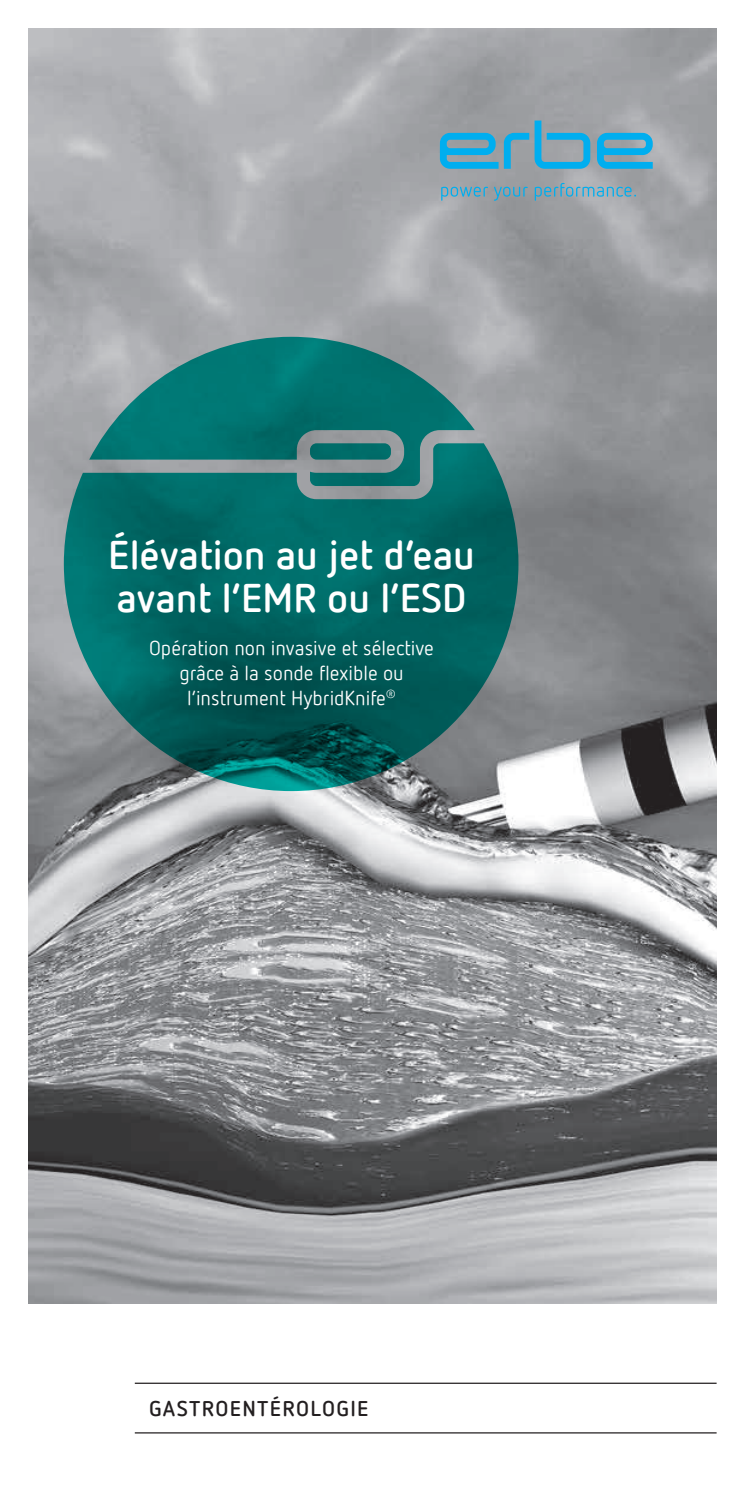
<style>
.page{position:relative;width:745px;height:1489px;background:#fff}
.page>*{position:absolute;margin:0;border:0;box-sizing:border-box;transform-origin:0 0}
.t1{font:700 40px/42.5px "Netto Offc Pro";color:#fff}
.t2{font:700 21.25px "Netto Offc Pro";letter-spacing:.06em;color:#231f20}
.t3{font:20px/25px "Netto Offc Pro";color:#fff;text-align:center}
</style>
<div class="page">
<img style="left:28px;top:28px;width:688px;height:1275px">
<svg style="left:439px;top:120px;width:151px;height:49px;background:#64a4bd"></svg>
<svg style="left:596px;top:133px;width:56px;height:36px;background:#3fa9d2"></svg>
<svg style="left:441px;top:183px;width:194px;height:18px;background:#86a5b3"></svg>
<svg style="left:64px;top:443px;width:454px;height:348px;background:#1a6b69"></svg>
<svg style="left:89px;top:337px;width:385px;height:149px;background:#378382"></svg>
<hr style="left:135px;top:1382px;width:581px;height:1px;background:#231f20">
<hr style="left:135px;top:1431px;width:581px;height:2px;background:#231f20">
<h1 class="t1" style="left:108px;top:532px;width:368px">Élévation au jet d’eau avant l’EMR ou l’ESD</h1>
<p class="t3" style="left:149px;top:634px;width:286px">Opération non invasive et sélective grâce à la sonde flexible ou l’instrument HybridKnife<sup>®</sup></p>
<p class="t2" style="left:149px;top:1394px;width:221px">GASTROENTÉROLOGIE</p>
</div>
